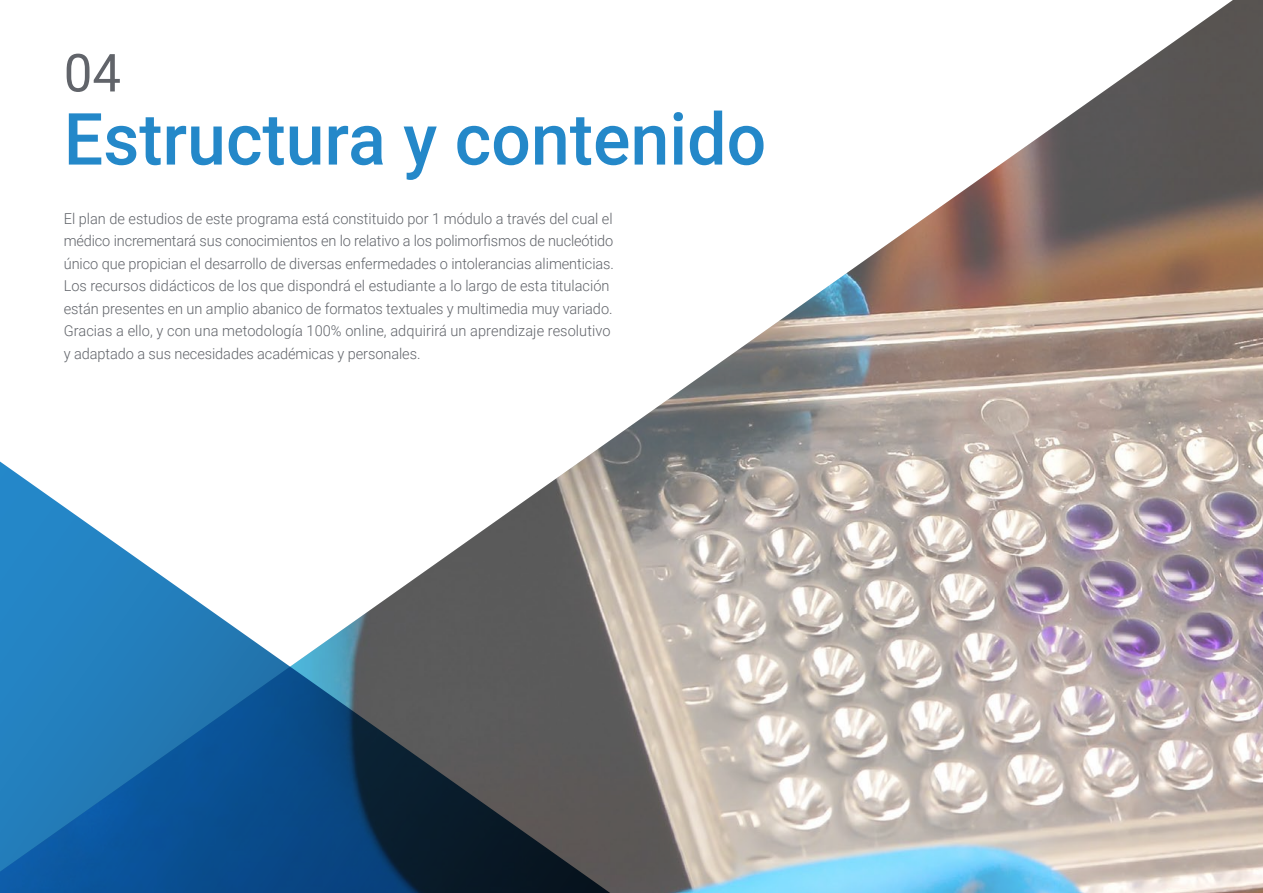
<style>
.page{position:relative;width:1263px;height:893px;background:#fff}
.page>*{position:absolute;margin:0;border:0;box-sizing:border-box;transform-origin:0 0}
.t1{font:500 72px "Roboto";color:#2488c9}
.t2{font:52.5px "Roboto";color:#61646a}
.t3{font:300 15px/22.5px "Roboto";letter-spacing:-.005em;color:#61646a}
</style>
<div class="page">
<img style="left:602px;top:0;width:661px;height:893px">
<svg style="left:0;top:446px;width:640px;height:447px"></svg>
<h2 class="t2" style="left:64px;top:36px;width:59px">04</h2>
<h1 class="t1" style="left:64px;top:89px;width:704px">Estructura y contenido</h1>
<p class="t3" style="left:64px;top:207px;width:552px">El plan de estudios de este programa está constituido por 1 módulo a través del cual el médico incrementará sus conocimientos en lo relativo a los polimorfismos de nucleótido único que propician el desarrollo de diversas enfermedades o intolerancias alimenticias.<br>Los recursos didácticos de los que dispondrá el estudiante a lo largo de esta titulación están presentes en un amplio abanico de formatos textuales y multimedia muy variado.<br>Gracias a ello, y con una metodología 100% online, adquirirá un aprendizaje resolutivo y adaptado a sus necesidades académicas y personales.</p>
</div>
